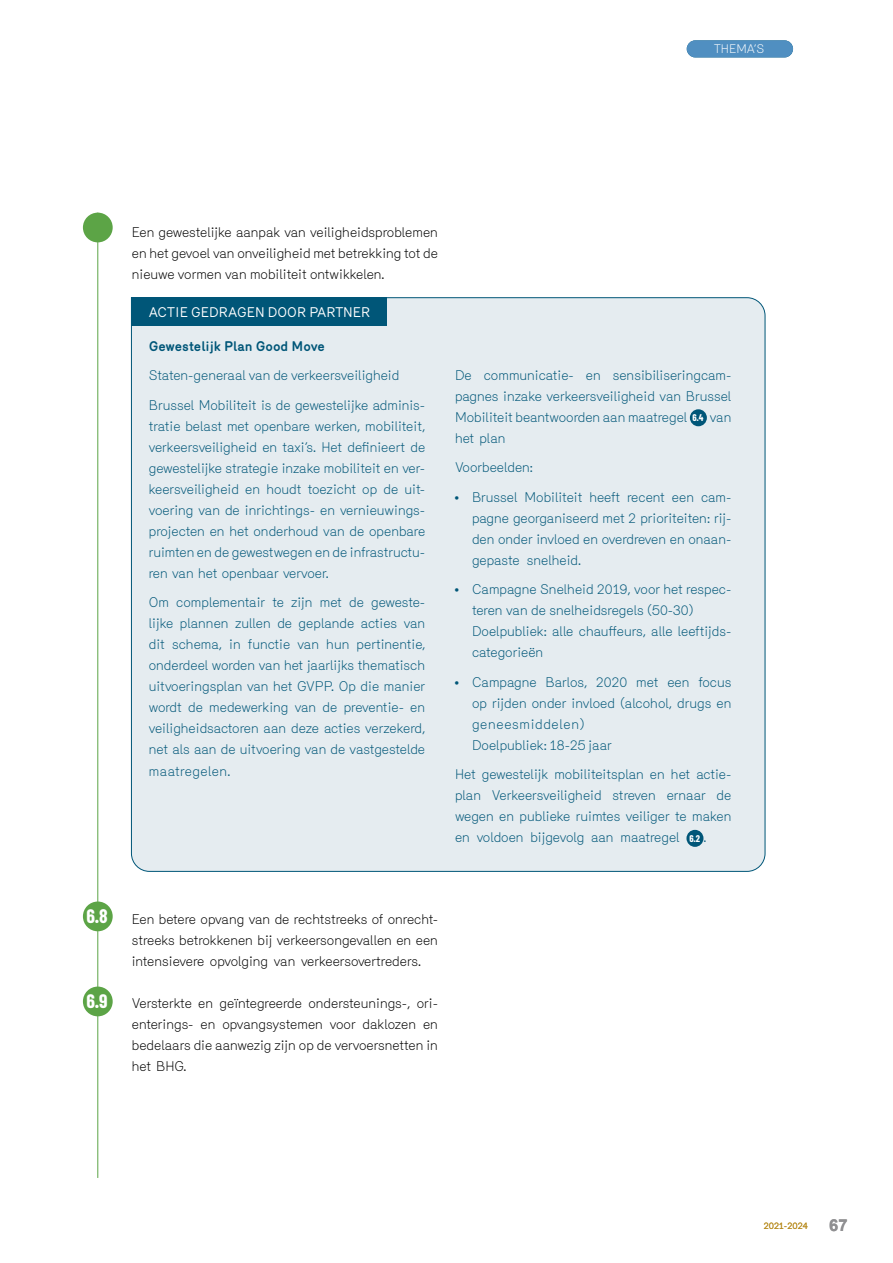
<style>
.page{position:relative;width:893px;height:1263px;background:#fff}
.page>*{position:absolute;margin:0;border:0;box-sizing:border-box;transform-origin:0 0}
.Italic_Paragraph{font:700 19.5px "Barlow Condensed";color:#fff}
.t1{font:700 16.5px "Arial";color:#909092}
.body{font:300 13.5px/21px "Mercury";color:#005678;text-align:justify}
.body-2{font:300 13.5px/21px "Mercury";color:#000;text-align:justify}
.body-3{font:13.5px "Mercury";color:#fff}
.body-4{font:700 13.5px "Mercury";color:#005678}
.t2{font:300 12px "Mercury";color:#fff}
.Italic_Paragraph-2{font:700 9.75px "Barlow Condensed";color:#fff}
.t3{font:9px "Mercury";color:#b78b1e}
</style>
<div class="page">
<div style="left:131px;top:297px;width:635px;height:575px;background:#e5ecf0"></div>
<div style="left:131px;top:297px;width:256px;height:29px;background:#005678"></div>
<div style="left:690px;top:409px;width:17px;height:17px;background:#005678;border-radius:50%"></div>
<div style="left:686px;top:830px;width:17px;height:17px;background:#005678;border-radius:50%"></div>
<hr style="left:97px;top:213px;width:1px;height:965px;background:#5ca446">
<div style="left:83px;top:213px;width:30px;height:29px;background:#5ca446;border-radius:50%"></div>
<div style="left:83px;top:901px;width:30px;height:30px;background:#5ca446;border-radius:50%"></div>
<div style="left:83px;top:986px;width:30px;height:30px;background:#5ca446;border-radius:50%"></div>
<div style="left:687px;top:40px;width:106px;height:17px;background:#508fc1;border-radius:9px"></div>
<p class="t2" style="left:701px;top:42px;width:77px">VOORWOORD</p>
<p class="t2" style="left:714px;top:42px;width:51px">THEMA’S</p>
<p class="body-2" style="left:132px;top:222px;width:308px">Een gewestelijke aanpak van veiligheidsproblemen en het gevoel van onveiligheid met betrekking tot de nieuwe vormen van mobiliteit ontwikkelen.</p>
<p class="body-3" style="left:149px;top:304px;width:223px">ACTIE GEDRAGEN DOOR PARTNER</p>
<p class="body-4" style="left:149px;top:338px;width:178px">Gewestelijk Plan Good Move</p>
<p class="body" style="left:149px;top:365px;width:252px">Staten-generaal van de verkeersveiligheid</p>
<p class="body" style="left:149px;top:394px;width:278px">Brussel Mobiliteit is de gewestelijke adminis&shy;tratie belast met openbare werken, mobiliteit, verkeersveiligheid en taxi’s. Het definieert de gewestelijke strategie inzake mobiliteit en ver&shy;keersveiligheid en houdt toezicht op de uit&shy;voering van de inrichtings- en vernieuwings&shy;projecten en het onderhoud van de openbare ruimten en de gewestwegen en de infrastructu&shy;ren van het openbaar vervoer.</p>
<p class="body" style="left:149px;top:592px;width:278px">Om complementair te zijn met de geweste&shy;lijke plannen zullen de geplande acties van dit schema, in functie van hun pertinentie, onderdeel worden van het jaarlijks thematisch uitvoeringsplan van het GVPP. Op die manier wordt de medewerking van de preventie- en veiligheidsactoren aan deze acties verzekerd, net als aan de uitvoering van de vastgestelde maatregelen.</p>
<p class="body" style="left:455px;top:365px;width:278px">De communicatie- en sensibiliseringcam&shy;pagnes inzake verkeersveiligheid van Brussel Mobiliteit beantwoorden aan maatregel</p>
<p class="Italic_Paragraph-2" style="left:693px;top:412px;width:12px">6.4</p>
<p class="body" style="left:710px;top:406px;width:23px">van</p>
<p class="body" style="left:455px;top:427px;width:52px">het plan</p>
<p class="body" style="left:455px;top:457px;width:80px">Voorbeelden:</p>
<p class="body" style="left:472px;top:486px;width:261px;text-indent:-18px">• Brussel Mobiliteit heeft recent een cam&shy;pagne georganiseerd met 2 prioriteiten: rij&shy;den onder invloed en overdreven en onaan&shy;gepaste snelheid.</p>
<p class="body" style="left:472px;top:579px;width:261px;text-indent:-18px">• Campagne Snelheid 2019, voor het respec&shy;teren van de snelheidsregels (50-30)</p>
<p class="body" style="left:472px;top:621px;width:261px">Doelpubliek: alle chauffeurs, alle leeftijds&shy;categorieën</p>
<p class="body" style="left:472px;top:671px;width:261px;text-indent:-18px">• Campagne Barlos, 2020 met een focus op rijden onder invloed (alcohol, drugs en geneesmiddelen)</p>
<p class="body" style="left:472px;top:734px;width:141px">Doelpubliek: 18-25 jaar</p>
<p class="body" style="left:455px;top:764px;width:278px">Het gewestelijk mobiliteitsplan en het actie&shy;plan Verkeersveiligheid streven ernaar de wegen en publieke ruimtes veiliger te maken en voldoen bijgevolg aan maatregel</p>
<p class="Italic_Paragraph-2" style="left:689px;top:832px;width:12px">6.2</p>
<p class="body" style="left:703px;top:827px;width:4px">.</p>
<p class="Italic_Paragraph" style="left:87px;top:903px;width:23px">6.8</p>
<p class="Italic_Paragraph" style="left:87px;top:988px;width:23px">6.9</p>
<p class="body-2" style="left:132px;top:908px;width:308px">Een betere opvang van de rechtstreeks of onrecht&shy;streeks betrokkenen bij verkeersongevallen en een intensievere opvolging van verkeersovertreders.</p>
<p class="body-2" style="left:132px;top:992px;width:308px">Versterkte en geïntegreerde ondersteunings-, ori&shy;ënterings- en opvangsystemen voor daklozen en bedelaars die aanwezig zijn op de vervoersnetten in het BHG.</p>
<p class="t3" style="left:764px;top:1221px;width:46px">2021-2024</p>
<p class="t1" style="left:829px;top:1215px;width:20px">67</p>
</div>
